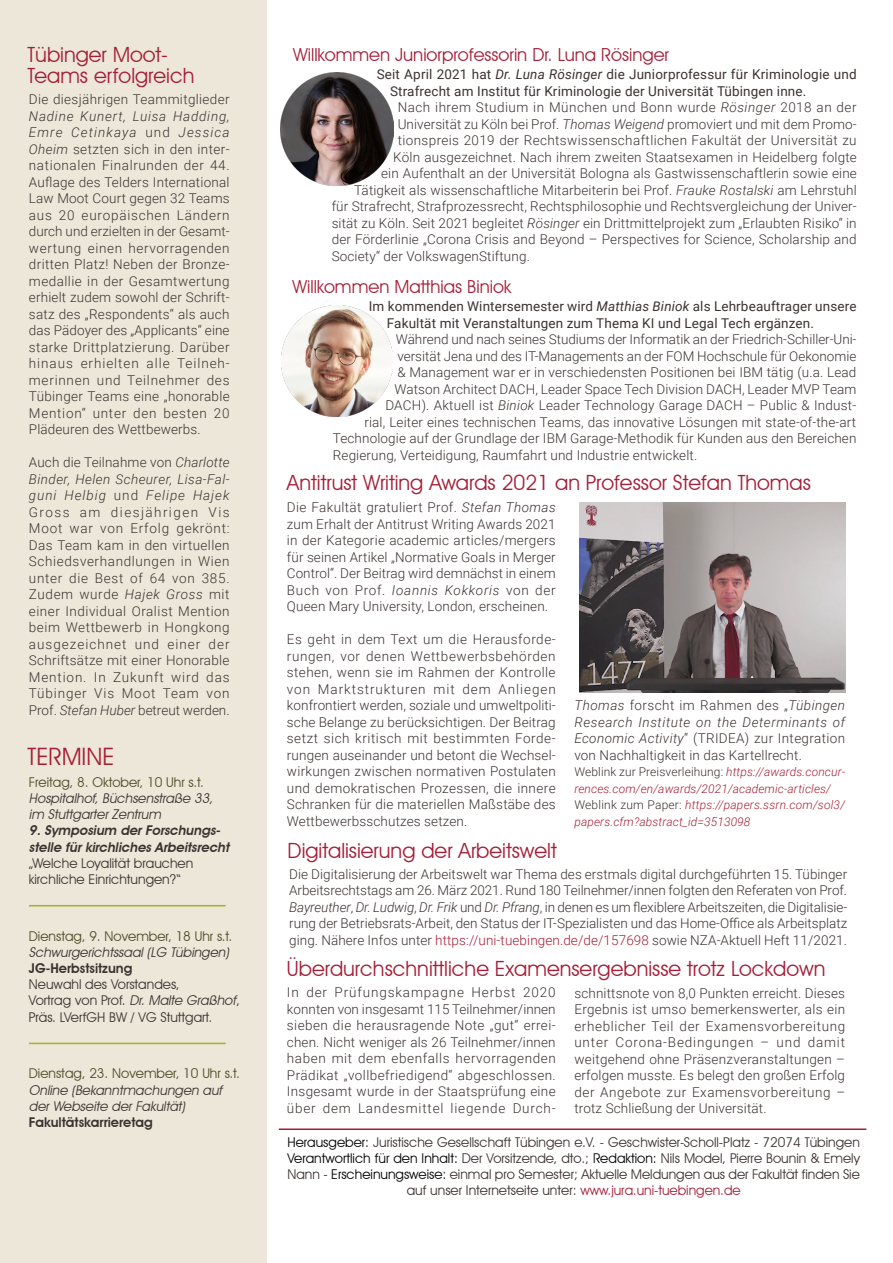
<style>
.page{position:relative;width:893px;height:1263px;background:#fff}
.page>*{position:absolute;margin:0;border:0;box-sizing:border-box;transform-origin:0 0}
.t1{font:24px "Avant Garde IT Cby BT";color:#a51e37}
.t2{font:21px/21px "Avant Garde IT Cby BT";color:#a51e37}
.t3{font:18px "Avant Garde IT Cby BT";color:#a51e37}
.t4{font:300 13.5px/16.5px "Roboto";letter-spacing:.01em;color:#3c3231;text-align:justify}
.t5{font:13.5px/16.2px "Avant Garde IT Cby BT";color:#3c3231}
.t6{font:13.5px/16.5px "Roboto";letter-spacing:.01em;color:#3c3231}
.t7{font:italic 13.5px/16.2px "Avant Garde IT Cby BT";color:#3c3231}
.t8{font:13.5px "Avant Garde IT Cby BT";color:#4e4a25}
.t9{font:300 13.5px "Roboto";letter-spacing:.03em;color:#3c3231}
.t10{font:italic 600 13.5px/16.2px "Avant Garde IT Cby BT";color:#3c3231}
.t11{font:300 13.5px "Roboto";letter-spacing:.035em;color:#3c3231}
.t12{font:600 13.5px "Avant Garde IT Cby BT";color:#3c3231}
.t13{font:italic 300 12px/16.5px "Roboto";letter-spacing:.01em;color:#a51e37}
.s1{font-style:italic}
.s2{font-style:normal;color:#3c3231}
.s3{color:#a51e37}
.s4{color:#000}
</style>
<div class="page">
<div style="left:0;top:0;width:266px;height:1263px;background:#ece7d9"></div>
<hr style="left:29px;top:905px;width:197px;height:1px;background:#a2b41e">
<hr style="left:29px;top:1043px;width:197px;height:1px;background:#a2b41e">
<hr style="left:279px;top:1128px;width:587px;height:2px;background:#a51e37">
<img style="left:281px;top:72px;width:112px;height:113px">
<img style="left:282px;top:305px;width:111px;height:111px">
<img style="left:580px;top:503px;width:266px;height:189px">
<h2 class="t2" style="left:28px;top:44px;width:168px">Tübinger Moot-<br>Teams erfolgreich</h2>
<p class="t4" style="left:29px;top:91px;width:202px">Die diesjährigen Teammitglieder</p>
<p class="t4" style="left:29px;top:108px;width:202px"><span class="s1">Nadine Kunert, Luisa Hadding, Emre Cetinkaya</span> und <span class="s1">Jessica Oheim</span> setzten sich in den inter&shy;nationalen Finalrunden der 44.<br>Auflage des Telders International Law Moot Court gegen 32 Teams aus 20 europäischen Ländern durch und erzielten in der Gesamt&shy;wertung einen hervorragenden dritten Platz! Neben der Bronze&shy;medallie in der Gesamtwertung erhielt zudem sowohl der Schrift&shy;satz des „Respondents“ als auch das Pädoyer des „Applicants“ eine starke Drittplatzierung. Darüber hinaus erhielten alle Teilneh&shy;merinnen und Teilnehmer des Tübinger Teams eine „honorable Mention“ unter den besten 20<br>Plädeuren des Wettbewerbs.</p>
<p class="t4" style="left:29px;top:454px;width:202px">Auch die Teilnahme von <span class="s1">Charlotte Binder, Helen Scheurer, Lisa-Fal&shy;guni Helbig</span> und <span class="s1">Felipe Hajek </span>Gross am diesjährigen Vis Moot war von Erfolg gekrönt:<br>Das Team kam in den virtuellen Schiedsverhandlungen in Wien unter die Best of 64 von 385.<br>Zudem wurde <span class="s1">Hajek Gross</span> mit einer Individual Oralist Mention beim Wettbewerb in Hongkong ausgezeichnet und einer der Schriftsätze mit einer Honorable Mention. In Zukunft wird das Tübinger Vis Moot Team von Prof. <span class="s1">Stefan Huber</span> betreut werden.</p>
<h1 class="t1" style="left:28px;top:742px;width:88px">TERMINE</h1>
<p class="t8" style="left:29px;top:774px;width:177px">Freitag, 8. Oktober, 10 Uhr s.t.</p>
<p class="t7" style="left:29px;top:790px;width:189px">Hospitalhof, Büchsenstraße 33, im Stuttgarter Zentrum</p>
<p class="t10" style="left:29px;top:822px;width:205px">9. Symposium der Forschungs&shy;stelle für kirchliches Arbeitsrecht</p>
<p class="t5" style="left:29px;top:855px;width:166px">„Welche Loyalität brauchen kirchliche Einrichtungen?“</p>
<p class="t8" style="left:29px;top:928px;width:205px">Dienstag, 9. November, 18 Uhr s.t.</p>
<p class="t7" style="left:29px;top:944px;width:204px">Schwurgerichtssaal (LG Tübingen)</p>
<p class="t12" style="left:29px;top:960px;width:105px">JG-Herbstsitzung</p>
<p class="t5" style="left:29px;top:976px;width:213px">Neuwahl des Vorstandes,<br>Vo rt ra g vo n P ro f. <span class="s1">Dr. Malte Graßhof</span>,<br>Präs. LVerfGH BW / VG Stuttgart.</p>
<p class="t8" style="left:29px;top:1065px;width:213px">Dienstag, 23. November, 10 Uhr s.t.</p>
<p class="t7" style="left:29px;top:1081px;width:198px">Online (Bekanntmachungen auf der Webseite der Fakultät)</p>
<p class="t12" style="left:29px;top:1114px;width:125px">Fakultätskarrieretag</p>
<h3 class="t3" style="left:293px;top:43px;width:377px">Willkommen Juniorprofessorin Dr. Luna Rösinger</h3>
<p class="t6" style="left:377px;top:66px;width:481px">Seit April 2021 hat <span class="s1">Dr. Luna Rösinger</span> die Juniorprofessur für Kriminologie und</p>
<p class="t6" style="left:390px;top:83px;width:418px">Strafrecht am Institut für Kriminologie der Universität Tübingen inne.</p>
<p class="t11" style="left:398px;top:99px;width:460px">Nach ihrem Studium in München und Bonn wurde <span class="s1">Rösinger</span> 2018 an der</p>
<p class="t4" style="left:398px;top:116px;width:460px">Universität zu Köln bei Prof. <span class="s1">Thomas Weigend</span> promoviert und mit dem Promo-</p>
<p class="t9" style="left:398px;top:132px;width:460px">tionspreis 2019 der Rechtswissenschaftlichen Fakultät der Universität zu</p>
<p class="t4" style="left:393px;top:149px;width:465px">Köln ausgezeichnet. Nach ihrem zweiten Staatsexamen in Heidelberg folgte</p>
<p class="t4" style="left:381px;top:165px;width:477px">ein Aufenthalt an der Universität Bologna als Gastwissenschaftlerin sowie eine</p>
<p class="t4" style="left:354px;top:182px;width:504px">Tätigkeit als wissenschaftliche Mitarbeiterin bei Prof. <span class="s1">Frauke Rostalski</span> am Lehrstuhl</p>
<p class="t4" style="left:332px;top:198px;width:526px">für Strafrecht, Strafprozessrecht, Rechtsphilosophie und Rechtsvergleichung der Univer-</p>
<p class="t4" style="left:332px;top:215px;width:526px">sität zu Köln. Seit 2021 begleitet <span class="s1">Rösinger</span> ein Drittmittelprojekt zum „Erlaubten Risiko“ in</p>
<p class="t4" style="left:332px;top:231px;width:527px">der Förderlinie „Corona Crisis and Beyond – Perspectives for Science, Scholarship and</p>
<p class="t4" style="left:332px;top:248px;width:200px">Society“ der VolkswagenStiftung.</p>
<p class="t6" style="left:387px;top:298px;width:471px;text-indent:-18px">Im kommenden Wintersemester wird <span class="s1">Matthias Biniok</span> als Lehrbeauftrager unsere<br>Fakultät mit Veranstaltungen zum Thema KI und Legal Tech ergänzen.</p>
<p class="t4" style="left:396px;top:331px;width:462px">Während und nach seines Studiums der Informatik an der Friedrich-Schiller-Uni-</p>
<p class="t4" style="left:397px;top:348px;width:461px">versität Jena und des IT-Managements an der FOM Hochschule für Oekonomie</p>
<p class="t4" style="left:397px;top:364px;width:460px">&amp; Management war er in verschiedensten Positionen bei IBM tätig (u.a. Lead</p>
<p class="t4" style="left:394px;top:381px;width:464px">Watson Architect DACH, Leader Space Tech Division DACH, Leader MVP Team</p>
<p class="t4" style="left:385px;top:397px;width:472px">DACH). Aktuell ist <span class="s1">Biniok</span> Leader Technology Garage DACH – Public &amp; Indust-</p>
<p class="t4" style="left:364px;top:414px;width:493px">rial, Leiter eines technischen Teams, das innovative Lösungen mit state-of-the-art</p>
<p class="t4" style="left:333px;top:430px;width:525px">Technologie auf der Grundlage der IBM Garage-Methodik für Kunden aus den Bereichen</p>
<p class="t4" style="left:333px;top:447px;width:366px">Regierung, Verteidigung, Raumfahrt und Industrie entwickelt.</p>
<h3 class="t3" style="left:292px;top:276px;width:220px">Willkommen Matthias Biniok</h3>
<h2 class="t2" style="left:287px;top:472px;width:525px">Antitrust Writing Awards 2021 an Professor Stefan Thomas</h2>
<p class="t4" style="left:287px;top:499px;width:270px">Die Fakultät gratuliert Prof. <span class="s1">Stefan Thomas </span>zum Erhalt der Antitrust Writing Awards 2021 in der Kategorie academic articles/mergers für seinen Artikel „Normative Goals in Merger Control“. Der Beitrag wird demnächst in einem Buch von Prof. <span class="s1">Ioannis Kokkoris</span> von der Queen Mary University, London, erscheinen.</p>
<p class="t4" style="left:287px;top:631px;width:270px">Es geht in dem Text um die Herausforde&shy;rungen, vor denen Wettbewerbsbehörden stehen, wenn sie im Rahmen der Kontrolle von Marktstrukturen mit dem Anliegen konfrontiert werden, soziale und umweltpoliti&shy;sche Belange zu berücksichtigen. Der Beitrag setzt sich kritisch mit bestimmten Forde&shy;rungen auseinander und betont die Wechsel&shy;wirkungen zwischen normativen Postulaten und demokratischen Prozessen, die innere Schranken für die materiellen Maßstäbe des Wettbewerbsschutzes setzen.</p>
<p class="t4" style="left:574px;top:697px;width:272px"><span class="s1">Thomas</span> forscht im Rahmen des „<span class="s1">Tübingen Research Institute on the Determinants of Economic Activity</span>“ (TRIDEA) zur Integration von Nachhaltigkeit in das Kartellrecht.</p>
<p class="t13" style="left:574px;top:764px;width:272px"><span class="s2">Weblink zur Preisverleihung:</span> https://awards.concur&shy;rences.com/en/awards/2021/academic-articles/ <span class="s2">Weblink zum Paper:</span> https://papers.ssrn.com/sol3/ papers.cfm?abstract_id=3513098</p>
<h2 class="t2" style="left:288px;top:839px;width:271px">Digitalisierung der Arbeitswelt</h2>
<p class="t4" style="left:289px;top:866px;width:560px">Die Digitalisierung der Arbeitswelt war Thema des erstmals digital durchgeführten 15. Tübinger Arbeitsrechtstags am 26. März 2021. Rund 180 Teilnehmer/innen folgten den Referaten von Prof.<br><span class="s1">Bayreuther</span>, <span class="s1">Dr. Ludwig</span>, <span class="s1">Dr. Frik</span> und <span class="s1">Dr. Pfrang</span>, in denen es um flexiblere Arbeitszeiten, die Digitalisie&shy;rung der Betriebsrats-Arbeit, den Status der IT-Spezialisten und das Home-Office als Arbeitsplatz ging. Nähere Infos unter <span class="s3">https://uni-tuebingen.de/de/157698</span> sowie NZA-Aktuell Heft 11/2021.</p>
<h2 class="t2" style="left:287px;top:958px;width:540px">Überdurchschnittliche Examensergebnisse trotz Lockdown</h2>
<p class="t4" style="left:574px;top:985px;width:272px">schnittsnote von 8,0 Punkten erreicht. Dieses Ergebnis ist umso bemerkenswerter, als ein erheblicher Teil der Examensvorbereitung unter Corona-Bedingungen – und damit weitgehend ohne Präsenzveranstaltungen – erfolgen musste. Es belegt den großen Erfolg der Angebote zur Examensvorbereitung – trotz Schließung der Universität.</p>
<p class="t4" style="left:287px;top:984px;width:270px">In der Prüfungskampagne Herbst 2020 konnten von insgesamt 115 Teilnehmer/innen sieben die herausragende Note „gut“ errei&shy;chen. Nicht weniger als 26 Teilnehmer/innen haben mit dem ebenfalls hervorragenden Prädikat „vollbefriedigend“ abgeschlossen.<br>Insgesamt wurde in der Staatsprüfung eine über dem Landesmittel liegende Durch-</p>
<p class="t5" style="left:287px;top:1134px;width:574px;text-align:center"><span class="s4">Herausgeber:</span> Juristische Gesellschaft Tübingen e.V. - Geschwister-Scholl-Platz - 72074 Tübingen <span class="s4">Verantwortlich für den Inhalt:</span> Der Vorsitzende, dto.; <span class="s4">Redaktion:</span> Nils Model, Pierre Bounin &amp; Emely Nann - <span class="s4">Erscheinungsweise:</span> einmal pro Semester; Aktuelle Meldungen aus der Fakultät finden Sie auf unser Internetseite unter: <span class="s3">www.jura.uni-tuebingen.de</span></p>
</div>
